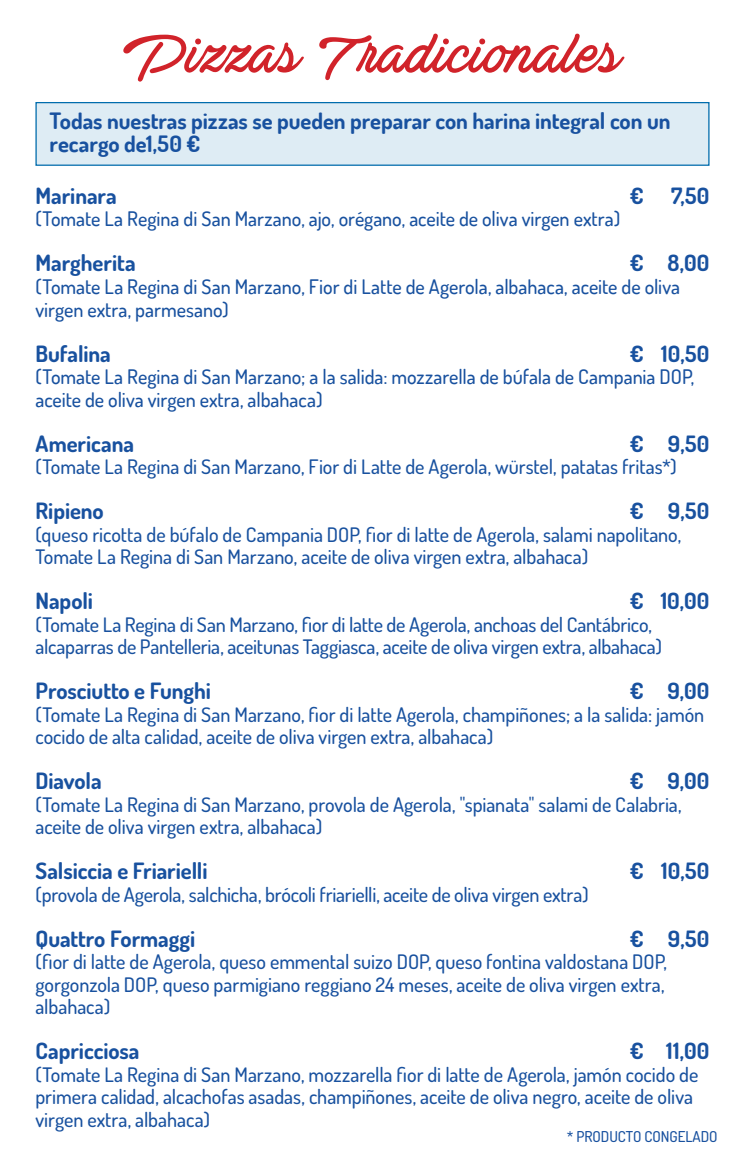
<style>
.page{position:relative;width:745px;height:1170px;background:#fff}
.page>*{position:absolute;margin:0;border:0;box-sizing:border-box;transform-origin:0 0}
.t1{font:62.5px "Actonia Hand PERSONALUSE";color:#d1232a}
.Piatti{font:700 22.5px "Dosis";color:#18519f}
.Piatti-2{font:700 22.5px/22.5px "Terminal Dosis";letter-spacing:-.005em;color:#18519f}
.Piatti-3{font:500 20px/22.5px "Dosis";letter-spacing:-.005em;color:#18519f}
.Piatti-4{font:500 20px/22.5px "Terminal Dosis";letter-spacing:-.005em;color:#18519f}
.Piatti-5{font:500 15px "Dosis";color:#18519f}
.s1{font-family:"Dosis"}
</style>
<div class="page">
<div style="left:35px;top:102px;width:674px;height:64px;background:#deecf4"></div>
<div style="left:35px;top:102px;width:674px;height:64px;border:1px solid #006dad"></div>
<p class="t1" style="left:123px;top:22px;width:499px">Pizzas Tradicionales</p>
<p class="Piatti-2" style="left:50px;top:109px;width:622px">Todas nuestras pizzas se pueden preparar con harina integral con un recargo de1,50 €</p>
<p class="Piatti" style="left:35px;top:179px;width:83px">Marinara</p>
<p class="Piatti" style="left:629px;top:179px;width:81px">€ 7,50</p>
<p class="Piatti-4" style="left:35px;top:207px;width:586px">(Tomate La Regina di San Marzano, ajo, orégano, aceite de oliva virgen extra)</p>
<p class="Piatti" style="left:35px;top:246px;width:102px">Margherita</p>
<p class="Piatti" style="left:629px;top:246px;width:81px">€ 8,00</p>
<p class="Piatti-4" style="left:35px;top:275px;width:645px"><span class="s1">(</span>Tomate La Regina di San Marzano, Fior di Latte de Agerola, albahaca, aceite de oliva virgen extra, parmesano<span class="s1">)</span></p>
<p class="Piatti" style="left:35px;top:336px;width:77px">Bufalina</p>
<p class="Piatti" style="left:629px;top:336px;width:81px">€ 10,50</p>
<p class="Piatti-4" style="left:35px;top:365px;width:660px">(Tomate La Regina di San Marzano; a la salida: mozzarella de búfala de Campania DOP, aceite de oliva virgen extra, albahaca)</p>
<p class="Piatti" style="left:35px;top:426px;width:100px">Americana</p>
<p class="Piatti" style="left:629px;top:426px;width:81px">€ 9,50</p>
<p class="Piatti-3" style="left:35px;top:454px;width:642px">(Tomate La Regina di San Marzano, Fior di Latte de Agerola, würstel, patatas fritas*)</p>
<p class="Piatti" style="left:35px;top:494px;width:70px">Ripieno</p>
<p class="Piatti" style="left:629px;top:494px;width:81px">€ 9,50</p>
<p class="Piatti-3" style="left:35px;top:522px;width:647px">(queso ricotta de búfalo de Campania DOP, fior di latte de Agerola, salami napolitano,<br>Tomate La Regina di San Marzano, aceite de oliva virgen extra, albahaca)</p>
<p class="Piatti" style="left:35px;top:584px;width:59px">Napoli</p>
<p class="Piatti" style="left:629px;top:584px;width:81px">€ 10,00</p>
<p class="Piatti-3" style="left:35px;top:612px;width:627px">(Tomate La Regina di San Marzano, fior di latte de Agerola, anchoas del Cantábrico, alcaparras de Pantelleria, aceitunas Taggiasca, aceite de oliva virgen extra, albahaca)</p>
<p class="Piatti" style="left:35px;top:674px;width:177px">Prosciutto e Funghi</p>
<p class="Piatti" style="left:629px;top:674px;width:81px">€ 9,00</p>
<p class="Piatti-3" style="left:35px;top:702px;width:670px">(Tomate La Regina di San Marzano, fior di latte Agerola, champiñones; a la salida: jamón cocido de alta calidad, aceite de oliva virgen extra, albahaca)</p>
<p class="Piatti" style="left:35px;top:764px;width:68px">Diavola</p>
<p class="Piatti" style="left:629px;top:764px;width:81px">€ 9,00</p>
<p class="Piatti-3" style="left:35px;top:792px;width:647px">(Tomate La Regina di San Marzano, provola de Agerola, "spianata" salami de Calabria, aceite de oliva virgen extra, albahaca)</p>
<p class="Piatti" style="left:35px;top:854px;width:173px">Salsiccia e Friarielli</p>
<p class="Piatti" style="left:629px;top:854px;width:81px">€ 10,50</p>
<p class="Piatti-3" style="left:35px;top:882px;width:554px">(provola de Agerola, salchicha, brócoli friarielli, aceite de oliva virgen extra)</p>
<p class="Piatti" style="left:35px;top:921px;width:161px">Quattro Formaggi</p>
<p class="Piatti" style="left:629px;top:921px;width:81px">€ 9,50</p>
<p class="Piatti-3" style="left:35px;top:949px;width:632px">(fior di latte de Agerola, queso emmental suizo DOP, queso fontina valdostana DOP, gorgonzola DOP, queso parmigiano reggiano 24 meses, aceite de oliva virgen extra, albahaca)</p>
<p class="Piatti" style="left:35px;top:1034px;width:105px">Capricciosa</p>
<p class="Piatti" style="left:629px;top:1034px;width:81px">€ 11,00</p>
<p class="Piatti-3" style="left:35px;top:1062px;width:664px">(Tomate La Regina di San Marzano, mozzarella fior di latte de Agerola, jamón cocido de primera calidad, alcachofas asadas, champiñones, aceite de oliva negro, aceite de oliva virgen extra, albahaca)</p>
<p class="Piatti-5" style="left:566px;top:1125px;width:152px">* PRODUCTO CONGELADO</p>
</div>
